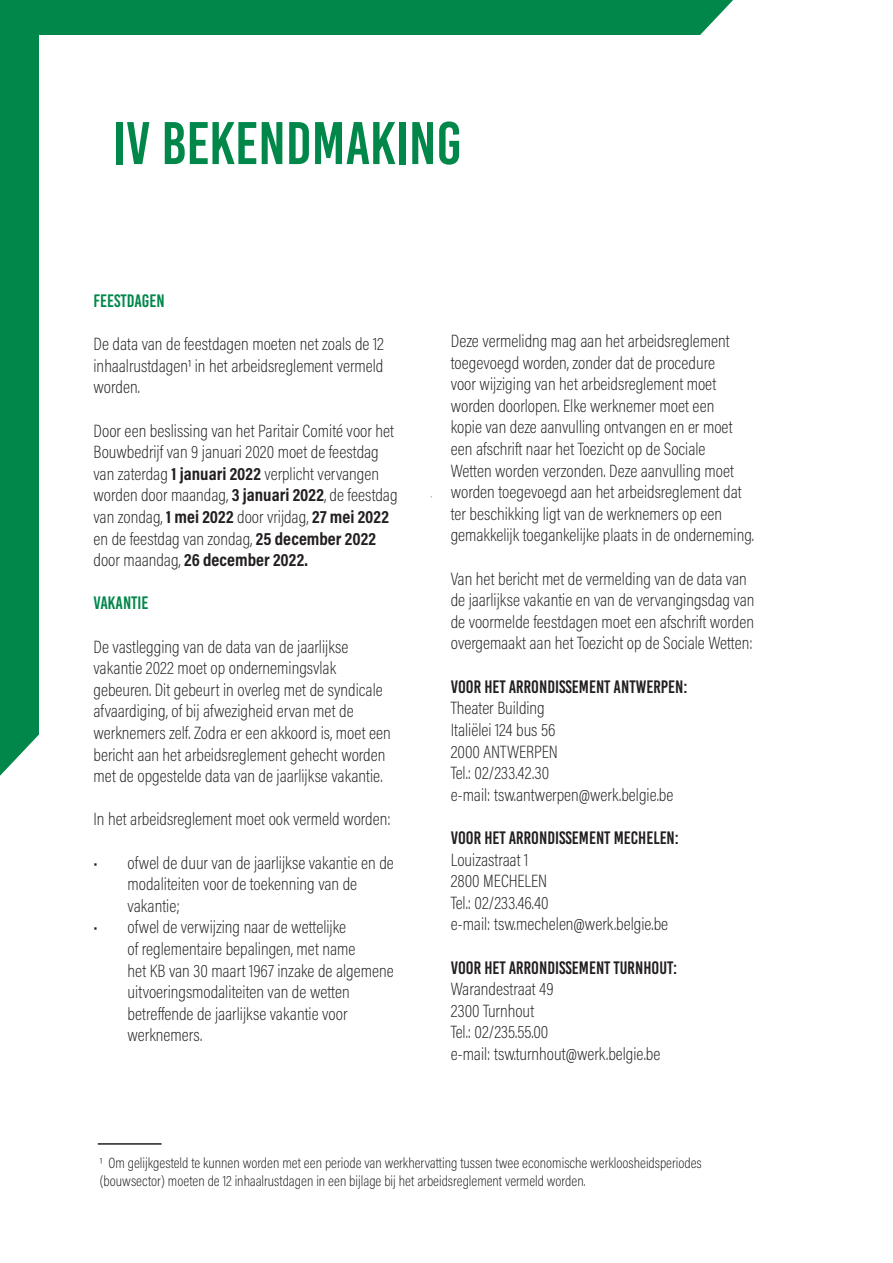
<style>
.page{position:relative;width:893px;height:1263px;background:#fff}
.page>*{position:absolute;margin:0;border:0;box-sizing:border-box;transform-origin:0 0}
.t1{font:60px "Bebas Kai";color:#018749}
.t2{font:200 18px/21.6px "Acumin Pro Cond";color:#231f20}
.t3{font:18px "Bebas Kai";color:#231f20}
.t4{font:18px "Bebas Kai";color:#018749}
.t5{font:200 15px/18px "Acumin Pro Cond";color:#231f20}
.s1{font-weight:700}
</style>
<div class="page">
<div style="left:0;top:0;width:733px;height:776px;background:#018749"></div>
<div style="left:39px;top:35px;width:854px;height:1185px;background:#fff"></div>
<hr style="left:98px;top:1143px;width:64px;height:2px;background:#231f20">
<p class="t1" style="left:113px;top:111px;width:350px">IV BEKENDMAKING</p>
<p class="t4" style="left:94px;top:291px;width:73px">FEESTDAGEN</p>
<p class="t2" style="left:94px;top:333px;width:292px;text-align:justify">De data van de feestdagen moeten net zoals de 12 inhaalrustdagen1 in het arbeidsreglement vermeld worden.</p>
<p class="t2" style="left:94px;top:419px;width:306px">Door een beslissing van het Paritair Comité voor het Bouwbedrijf van 9 januari 2020 moet de feestdag van zaterdag <span class="s1">1 januari 2022</span> verplicht vervangen worden door maandag, <span class="s1">3 januari 2022</span>, de feestdag van zondag, <span class="s1">1 mei 2022</span> door vrijdag, <span class="s1">27 mei 2022 </span>en de feestdag van zondag, <span class="s1">25 december 2022 </span>door maandag, <span class="s1">26 december 2022.</span></p>
<p class="t4" style="left:94px;top:593px;width:57px">VAKANTIE</p>
<p class="t2" style="left:94px;top:635px;width:299px">De vastlegging van de data van de jaarlijkse vakantie 2022 moet op ondernemingsvlak gebeuren. Dit gebeurt in overleg met de syndicale afvaardiging, of bij afwezigheid ervan met de werknemers zelf. Zodra er een akkoord is, moet een bericht aan het arbeidsreglement gehecht worden met de opgestelde data van de jaarlijkse vakantie.</p>
<p class="t2" style="left:94px;top:808px;width:299px">In het arbeidsreglement moet ook vermeld worden:</p>
<p class="t2" style="left:128px;top:851px;width:268px;text-indent:-34px">• ofwel de duur van de jaarlijkse vakantie en de modaliteiten voor de toekenning van de vakantie;</p>
<p class="t2" style="left:128px;top:916px;width:268px;text-indent:-34px">• ofwel de verwijzing naar de wettelijke<br>of reglementaire bepalingen, met name<br>het KB van 30 maart 1967 inzake de algemene uitvoeringsmodaliteiten van de wetten betreffende de jaarlijkse vakantie voor werknemers.</p>
<p class="t2" style="left:451px;top:330px;width:305px">Deze vermelidng mag aan het arbeidsreglement toegevoegd worden, zonder dat de procedure<br>voor wijziging van het arbeidsreglement moet worden doorlopen. Elke werknemer moet een<br>kopie van deze aanvulling ontvangen en er moet een afschrift naar het Toezicht op de Sociale<br>Wetten worden verzonden. Deze aanvulling moet worden toegevoegd aan het arbeidsreglement dat ter beschikking ligt van de werknemers op een gemakkelijk toegankelijke plaats in de onderneming.</p>
<p class="t2" style="left:451px;top:567px;width:305px">Van het bericht met de vermelding van de data van de jaarlijkse vakantie en van de vervangingsdag van de voormelde feestdagen moet een afschrift worden overgemaakt aan het Toezicht op de Sociale Wetten:</p>
<p class="t3" style="left:451px;top:677px;width:238px">VOOR HET ARRONDISSEMENT ANTWERPEN:</p>
<p class="t2" style="left:451px;top:697px;width:96px">Theater Building</p>
<p class="t2" style="left:451px;top:719px;width:106px">Italiëlei 124 bus 56</p>
<p class="t2" style="left:451px;top:740px;width:109px">2000 ANTWERPEN</p>
<p class="t2" style="left:451px;top:762px;width:100px">Tel.: 02/233.42.30</p>
<p class="t2" style="left:451px;top:783px;width:224px">e-mail: tsw.antwerpen@werk.belgie.be</p>
<p class="t3" style="left:451px;top:828px;width:230px">VOOR HET ARRONDISSEMENT MECHELEN:</p>
<p class="t2" style="left:451px;top:848px;width:78px">Louizastraat 1</p>
<p class="t2" style="left:451px;top:870px;width:98px">2800 MECHELEN</p>
<p class="t2" style="left:451px;top:891px;width:99px">Tel.: 02/233.46.40</p>
<p class="t2" style="left:451px;top:913px;width:219px">e-mail: tsw.mechelen@werk.belgie.be</p>
<p class="t3" style="left:451px;top:958px;width:228px">VOOR HET ARRONDISSEMENT TURNHOUT:</p>
<p class="t2" style="left:451px;top:978px;width:104px">Warandestraat 49</p>
<p class="t2" style="left:451px;top:999px;width:85px">2300 Turnhout</p>
<p class="t2" style="left:451px;top:1021px;width:99px">Tel.: 02/235.55.00</p>
<p class="t2" style="left:451px;top:1043px;width:211px">e-mail: tsw.turnhout@werk.belgie.be</p>
<p class="t5" style="left:100px;top:1153px;width:603px">1 Om gelijkgesteld te kunnen worden met een periode van werkhervatting tussen twee economische werkloosheidsperiodes (bouwsector) moeten de 12 inhaalrustdagen in een bijlage bij het arbeidsreglement vermeld worden.</p>
</div>
